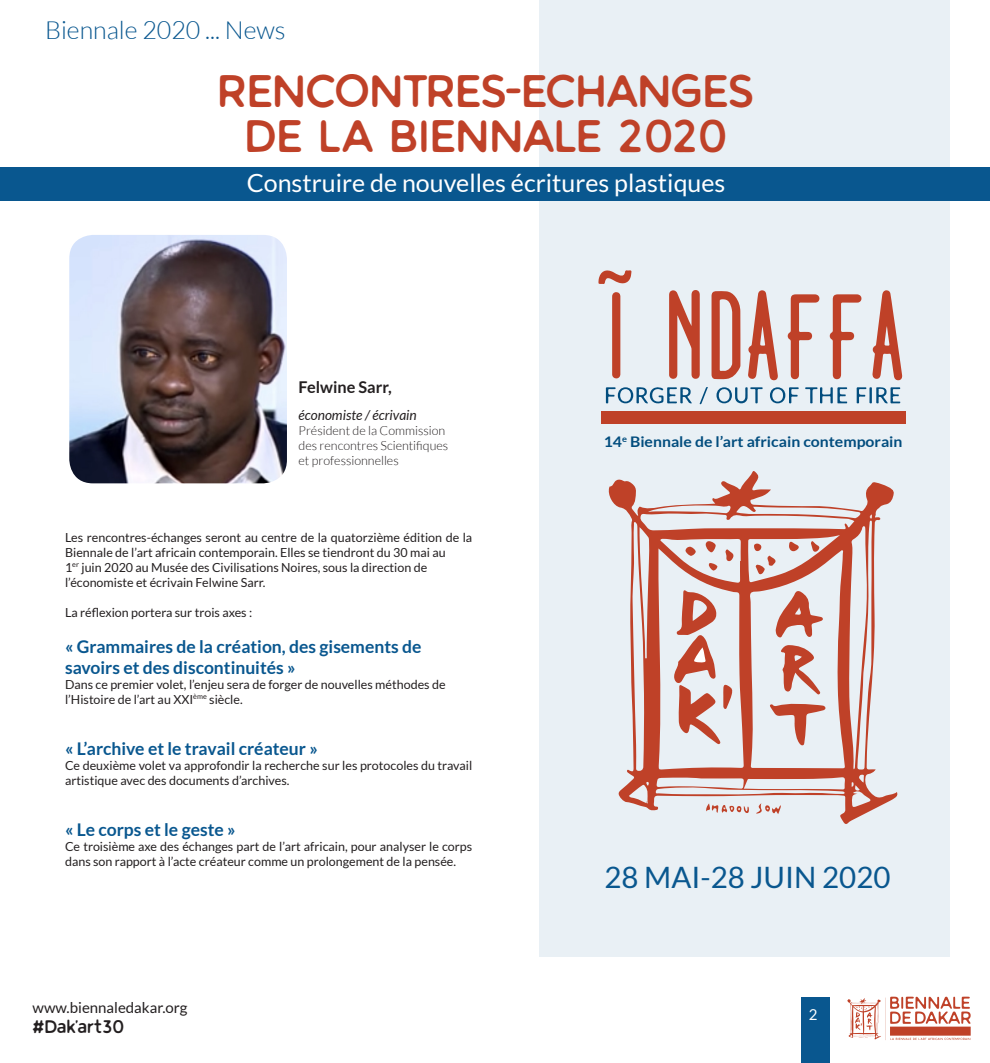
<style>
.page{position:relative;width:990px;height:1063px;background:#fff}
.page>*{position:absolute;margin:0;border:0;box-sizing:border-box;transform-origin:0 0}
.t1{font:37.5px "Warlow Sans";color:#bf4128}
.t2{font:29.5px "Lato";color:#09578f}
.t3{font:25px "Lato";color:#fff}
.t4{font:300 25px "Lato";color:#09578f}
.t5{font:700 17.5px "Lato";color:#09578f}
.t6{font:700 16.25px "Lato";color:#231f20}
.t7{font:15px "Lato";color:#231f20}
.t8{font:15px "Warlow Sans";color:#231f20}
.t9{font:15px "Lato";color:#fff}
.t10{font:700 14.62px "Lato";color:#024d7e;scale:1.08 1}
.t11{font:italic 13.75px "Lato";color:#231f20}
.t12{font:12.5px/15px "Lato";color:#231f20}
.t13{font:300 12.5px "Lato";color:#231f20}
</style>
<div class="page">
<div style="left:539px;top:0;width:411px;height:957px;background:#e9f0f5"></div>
<div style="left:0;top:168px;width:990px;height:33px;background:#09578f"></div>
<img style="left:70px;top:236px;width:216px;height:246px">
<div style="left:67px;top:233px;width:222px;height:252px;border:2px solid #fff;border-radius:25px"></div>
<svg style="left:847px;top:997px;width:124px;height:43px"></svg>
<div style="left:802px;top:997px;width:28px;height:66px;background:#09578f"></div>
<svg style="left:608px;top:471px;width:290px;height:353px"></svg>
<svg style="left:869px;top:514px;width:3px;height:5px"></svg>
<svg style="left:770px;top:703px;width:55px;height:43px"></svg>
<svg style="left:789px;top:541px;width:11px;height:11px"></svg>
<svg style="left:811px;top:541px;width:9px;height:11px"></svg>
<svg style="left:754px;top:544px;width:22px;height:31px"></svg>
<svg style="left:706px;top:541px;width:10px;height:11px"></svg>
<svg style="left:685px;top:547px;width:11px;height:9px"></svg>
<svg style="left:726px;top:549px;width:8px;height:13px"></svg>
<svg style="left:709px;top:563px;width:9px;height:8px"></svg>
<svg style="left:776px;top:590px;width:47px;height:48px"></svg>
<svg style="left:780px;top:645px;width:41px;height:50px"></svg>
<svg style="left:674px;top:589px;width:59px;height:156px"></svg>
<svg style="left:669px;top:290px;width:31px;height:89px"></svg>
<svg style="left:829px;top:294px;width:33px;height:85px"></svg>
<svg style="left:787px;top:294px;width:33px;height:85px"></svg>
<svg style="left:612px;top:292px;width:8px;height:87px"></svg>
<svg style="left:598px;top:270px;width:34px;height:14px"></svg>
<svg style="left:712px;top:291px;width:28px;height:88px"></svg>
<svg style="left:748px;top:290px;width:30px;height:91px"></svg>
<svg style="left:872px;top:290px;width:30px;height:91px"></svg>
<svg style="left:805px;top:387px;width:42px;height:16px"></svg>
<svg style="left:700px;top:387px;width:8px;height:17px"></svg>
<svg style="left:857px;top:387px;width:43px;height:17px"></svg>
<svg style="left:606px;top:387px;width:86px;height:17px"></svg>
<svg style="left:716px;top:387px;width:47px;height:16px"></svg>
<svg style="left:770px;top:387px;width:29px;height:16px"></svg>
<div style="left:601px;top:411px;width:304px;height:13px;background:#bf4128"></div>
<p class="t4" style="left:45px;top:17px;width:242px">Biennale 2020 ... News</p>
<p class="t1" style="left:217px;top:71px;width:537px">RENCONTRES-ECHANGES</p>
<p class="t1" style="left:245px;top:116px;width:483px">DE LA BIENNALE 2020</p>
<p class="t3" style="left:247px;top:170px;width:480px">Construire de nouvelles écritures plastiques</p>
<p class="t6" style="left:299px;top:378px;width:95px">Felwine Sarr,</p>
<p class="t11" style="left:299px;top:407px;width:120px">économiste / écrivain</p>
<p class="t13" style="left:299px;top:423px;width:148px">Président de la Commission</p>
<p class="t13" style="left:299px;top:438px;width:151px">des rencontres Scientifiques</p>
<p class="t13" style="left:299px;top:453px;width:102px">et professionnelles</p>
<p class="t12" style="left:65px;top:529px;width:409px">Les rencontres-échanges seront au centre de la quatorzième édition de la<br>Biennale de l’art africain contemporain. Elles se tiendront du 30 mai au</p>
<p class="t12" style="left:65px;top:559px;width:364px">1<sup>er</sup> juin 2020 au Musée des Civilisations Noires, sous la direction de</p>
<p class="t12" style="left:65px;top:574px;width:202px">l’économiste et écrivain Felwine Sarr.</p>
<p class="t12" style="left:65px;top:604px;width:189px">La réflexion portera sur trois axes :</p>
<p class="t5" style="left:65px;top:636px;width:358px">« Grammaires de la création, des gisements de</p>
<p class="t5" style="left:65px;top:657px;width:232px">savoirs et des discontinuités »</p>
<p class="t12" style="left:65px;top:676px;width:382px">Dans ce premier volet, l’enjeu sera de forger de nouvelles méthodes de</p>
<p class="t12" style="left:65px;top:691px;width:179px">l’Histoire de l’art au XXI<sup>ème</sup> siècle.</p>
<p class="t5" style="left:65px;top:738px;width:254px">« L’archive et le travail créateur »</p>
<p class="t12" style="left:65px;top:757px;width:409px">Ce deuxième volet va approfondir la recherche sur les protocoles du travail artistique avec des documents d’archives.</p>
<p class="t5" style="left:65px;top:819px;width:172px">« Le corps et le geste »</p>
<p class="t12" style="left:65px;top:838px;width:409px">Ce troisième axe des échanges part de l’art africain, pour analyser le corps dans son rapport à l’acte créateur comme un prolongement de la pensée.</p>
<p class="t7" style="left:33px;top:999px;width:156px">www.biennaledakar.org</p>
<p class="t8" style="left:33px;top:1018px;width:93px">#Dak'art30</p>
<p class="t10" style="left:604px;top:434px;width:278px">14<sup>e</sup> Biennale de l’art africain contemporain</p>
<p class="t2" style="left:604px;top:861px;width:288px">28 MAI-28 JUIN 2020</p>
<p class="t9" style="left:809px;top:1006px;width:10px">2</p>
</div>
